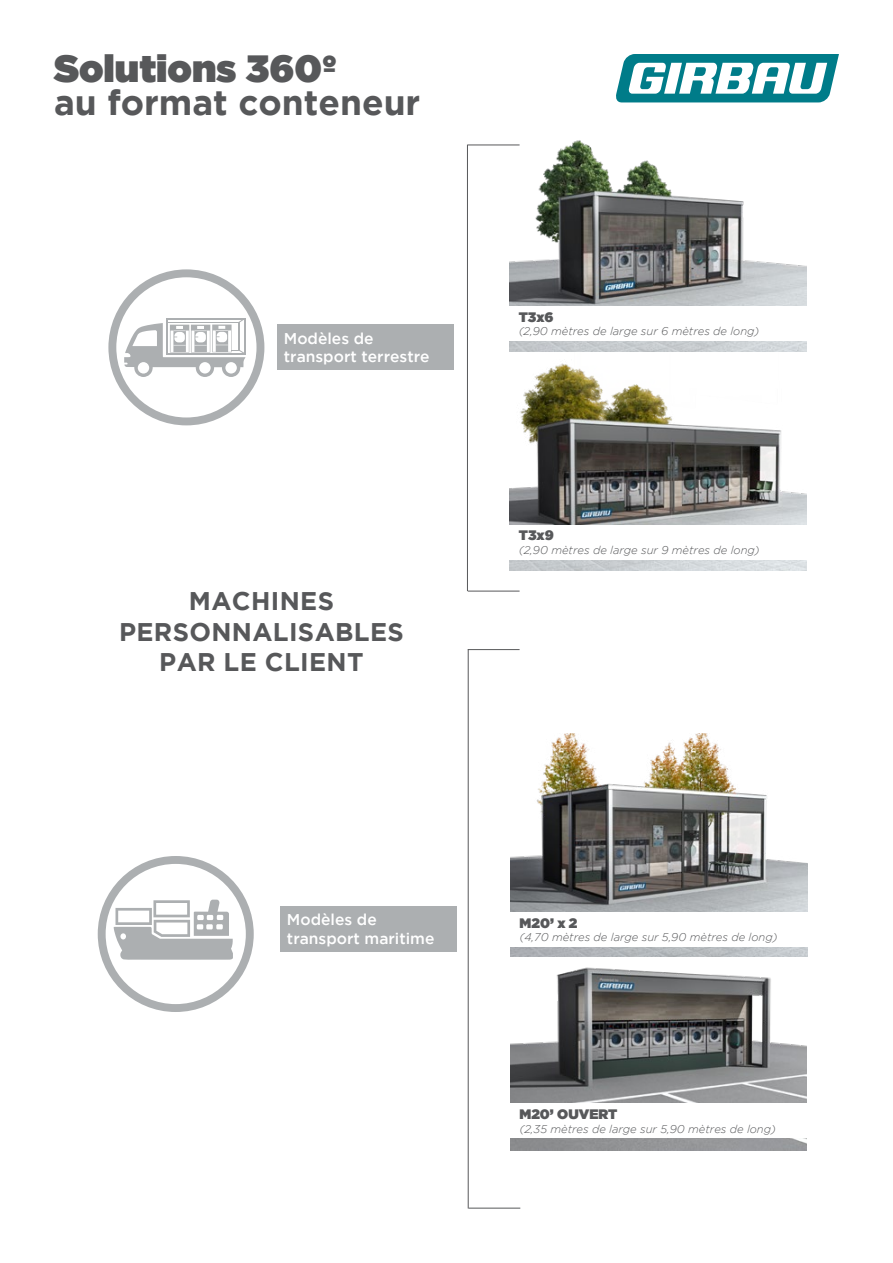
<style>
.page{position:relative;width:893px;height:1263px;background:#fff}
.page>*{position:absolute;margin:0;border:0;box-sizing:border-box;transform-origin:0 0}
._360º{font:37.8px "Gotham Ultra";color:#57585a}
._360º-2{font:700 35.25px "Gotham";color:#57585a}
.SUB_M2_taxa_1{font:700 25.5px/30.6px "Gotham";letter-spacing:.015em;color:#57585a;text-align:center}
.T-basic_-_fons_gris{font:500 15.6px/18.8px "Gotham";color:#fff}
.basic3{font:13.65px "Gotham Ultra";color:#57585a}
.basic3-2{font:italic 300 11.25px "Gotham";color:#57585a}
</style>
<div class="page">
<img style="left:510px;top:956px;width:297px;height:194px">
<div style="left:510px;top:1103px;width:297px;height:34px;background:#fff"></div>
<div style="left:277px;top:325px;width:177px;height:45px;background:#acafb1"></div>
<img style="left:510px;top:140px;width:297px;height:430px">
<div style="left:510px;top:306px;width:297px;height:34px;background:#fff"></div>
<img style="left:510px;top:734px;width:298px;height:222px">
<div style="left:510px;top:912px;width:298px;height:34px;background:#fff"></div>
<div style="left:510px;top:525px;width:297px;height:34px;background:#fff"></div>
<hr style="left:467px;top:145px;width:1px;height:446px;background:#57585a">
<hr style="left:468px;top:649px;width:1px;height:559px;background:#57585a">
<hr style="left:468px;top:145px;width:52px;height:1px;background:#57585a">
<hr style="left:468px;top:591px;width:52px;height:1px;background:#57585a">
<hr style="left:468px;top:649px;width:52px;height:1px;background:#57585a">
<hr style="left:469px;top:1208px;width:51px;height:1px;background:#57585a">
<svg style="left:108px;top:269px;width:156px;height:156px"></svg>
<svg style="left:98px;top:856px;width:156px;height:156px"></svg>
<div style="left:281px;top:906px;width:176px;height:45px;background:#acafb1"></div>
<svg style="left:616px;top:54px;width:223px;height:48px"></svg>
<p class="_360º" style="left:54px;top:46px;width:284px">Solutions 360º</p>
<p class="_360º-2" style="left:54px;top:83px;width:368px">au format conteneur</p>
<p class="T-basic_-_fons_gris" style="left:284px;top:328px;width:147px">Modèles de transport terrestre</p>
<p class="SUB_M2_taxa_1" style="left:119px;top:585px;width:286px">MACHINES<br>PERSONNALISABLES<br>PAR LE CLIENT</p>
<p class="basic3" style="left:519px;top:309px;width:36px">T3x6</p>
<p class="basic3-2" style="left:519px;top:325px;width:242px">(2,90 mètres de large sur 6 mètres de long)</p>
<p class="basic3" style="left:519px;top:528px;width:36px">T3x9</p>
<p class="basic3-2" style="left:519px;top:544px;width:242px">(2,90 mètres de large sur 9 mètres de long)</p>
<p class="T-basic_-_fons_gris" style="left:287px;top:910px;width:149px">Modèles de transport maritime</p>
<p class="basic3" style="left:520px;top:915px;width:59px">M20’ x 2</p>
<p class="basic3-2" style="left:520px;top:931px;width:259px">(4,70 mètres de large sur 5,90 mètres de long)</p>
<p class="basic3" style="left:519px;top:1107px;width:99px">M20’ OUVERT</p>
<p class="basic3-2" style="left:519px;top:1123px;width:258px">(2,35 mètres de large sur 5,90 mètres de long)</p>
</div>
